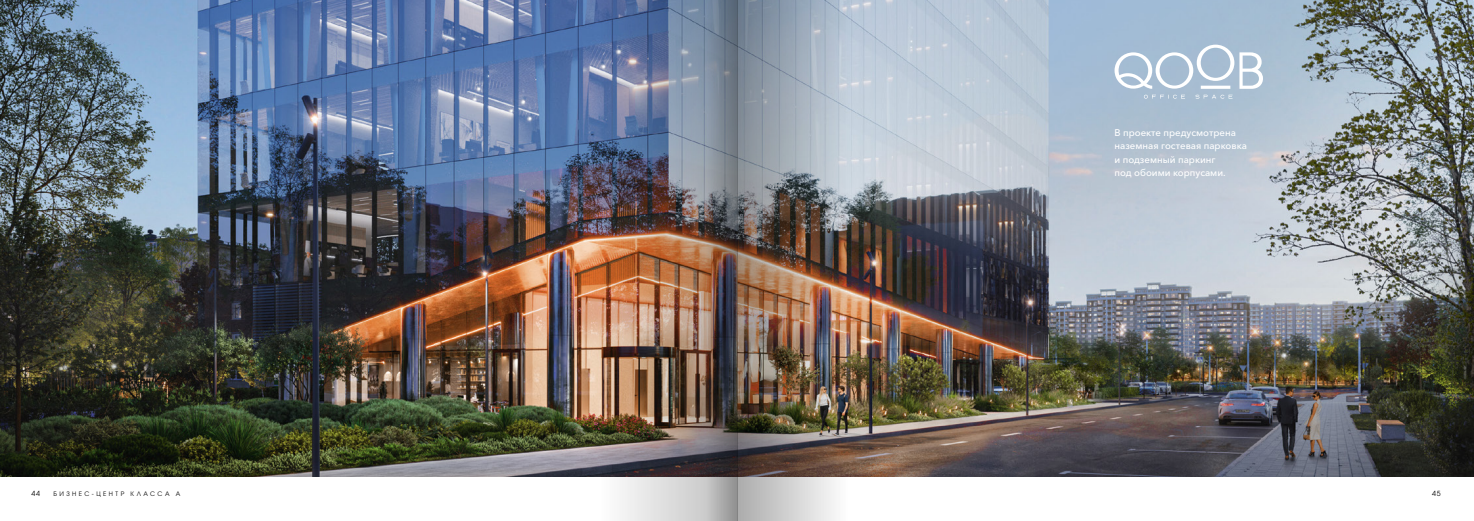
<style>
.page{position:relative;width:1474px;height:521px;background:#fff}
.page>*{position:absolute;margin:0;border:0;box-sizing:border-box;transform-origin:0 0}
.t1{font:500 9.62px/13.1px "Avenir Next Cyr";color:#fff}
.t2{font:7px "Avant Garde Gothic C";color:#000}
.t3{font:6.12px "Avant Garde Gothic C";letter-spacing:.4em;color:#000}
</style>
<div class="page">
<img style="left:0;top:0;width:1473px;height:476px">
<svg style="left:1114px;top:45px;width:148px;height:54px"></svg>
<img style="left:517px;top:0;width:170px;height:521px">
<img style="left:687px;top:0;width:50px;height:521px">
<img style="left:737px;top:0;width:220px;height:521px">
<p class="t1" style="left:1114px;top:126px;width:134px">В проекте предусмотрена наземная гостевая парковка и подземный паркинг<br>под обоими корпусами.</p>
<p class="t2" style="left:32px;top:489px;width:10px">44</p>
<p class="t3" style="left:53px;top:490px;width:129px">БИЗНЕС-ЦЕНТР КЛАССА А</p>
<p class="t2" style="left:1431px;top:489px;width:10px">45</p>
</div>
